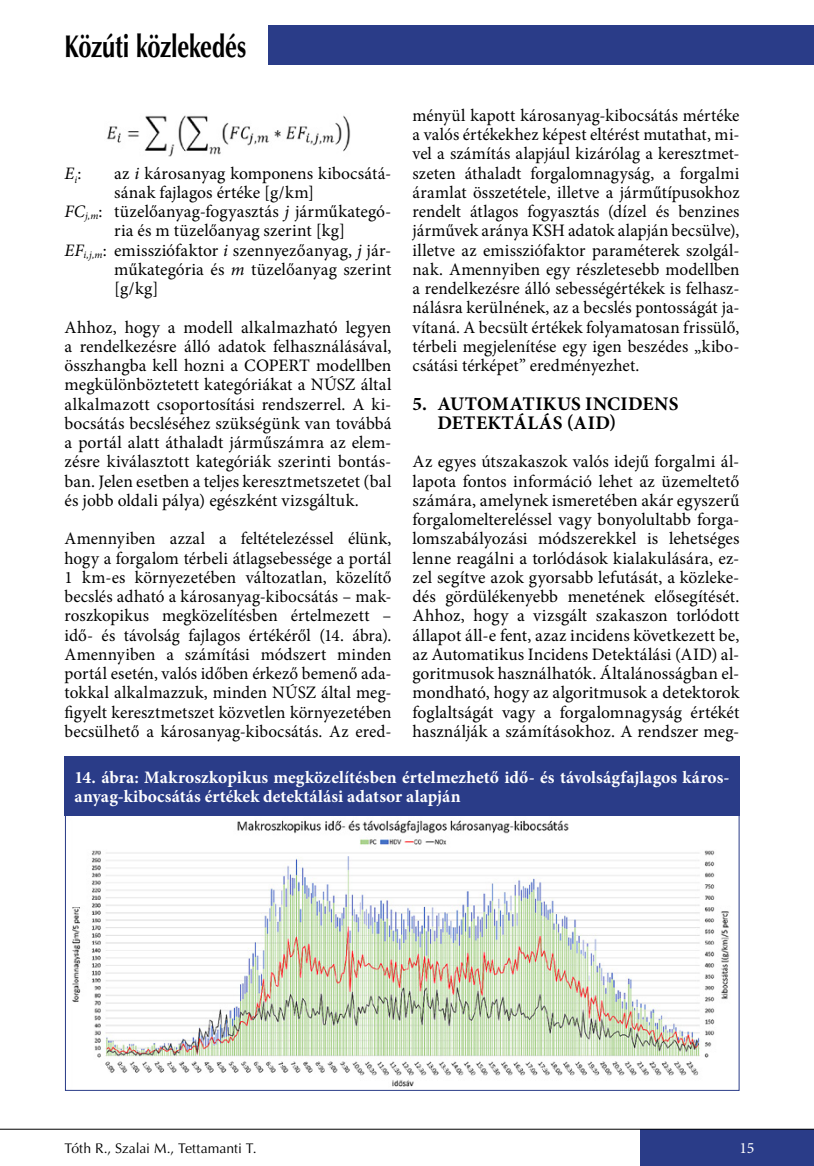
<style>
.page{position:relative;width:814px;height:1166px;background:#fff}
.page>*{position:absolute;margin:0;border:0;box-sizing:border-box;transform-origin:0 0}
.t1{font:700 31.5px "Optima CE";letter-spacing:-.01em;color:#000;scale:.75 1}
.t2{font:700 19.25px "Minion Pro";letter-spacing:.02em;color:#000}
.t3{font:17.5px/19.2px "Minion Pro";letter-spacing:.01em;color:#000;text-align:justify}
.t4{font:700 17.5px/19.2px "Minion Pro";letter-spacing:.005em;color:#fff}
.t5{font:italic 17.5px "Minion Pro";color:#000}
.t6{font:15.75px "Minion Pro";color:#fff}
.t7{font:14px "Optima CE";letter-spacing:-.005em;color:#000}
.s1{font-style:normal}
.s2{font-style:italic}
</style>
<div class="page">
<div style="left:268px;top:25px;width:546px;height:39px;background:#2a3c88"></div>
<div style="left:640px;top:1129px;width:174px;height:37px;background:#2a3c88"></div>
<hr style="left:0;top:1129px;width:814px;height:1px;background:#000">
<img style="left:106px;top:115px;width:245px;height:42px">
<img style="left:72px;top:820px;width:658px;height:267px">
<div style="left:64px;top:756px;width:675px;height:60px;background:#2a3c88"></div>
<h1 class="t1" style="left:64px;top:26px;width:244px">Közúti közlekedés</h1>
<p class="t3" style="left:412px;top:106px;width:328px">ményül kapott károsanyag-kibocsátás mértéke a valós értékekhez képest eltérést mutathat, mi&shy;vel a számítás alapjául kizárólag a keresztmet&shy;szeten áthaladt forgalomnagyság, a forgalmi áramlat összetétele, illetve a járműtípusokhoz rendelt átlagos fogyasztás (dízel és benzines járművek aránya KSH adatok alapján becsülve), illetve az emissziófaktor paraméterek szolgál&shy;nak. Amennyiben egy részletesebb modellben a rendelkezésre álló sebességértékek is felhasz&shy;nálásra kerülnének, az a becslés pontosságát ja&shy;vítaná. A becsült értékek folyamatosan frissülő, térbeli megjelenítése egy igen beszédes „kibo&shy;csátási térképet” eredményezhet.</p>
<p class="t2" style="left:412px;top:390px;width:52px">5. Automatikus</p>
<p class="t2" style="left:585px;top:390px;width:21px">Incidens</p>
<p class="t2" style="left:437px;top:409px;width:28px">Detektálás</p>
<p class="t2" style="left:567px;top:409px;width:51px">(AID)</p>
<p class="t3" style="left:412px;top:452px;width:328px">Az egyes útszakaszok valós idejű forgalmi ál&shy;lapota fontos információ lehet az üzemeltető számára, amelynek ismeretében akár egyszerű forgalomeltereléssel vagy bonyolultabb forga&shy;lomszabályozási módszerekkel is lehetséges lenne reagálni a torlódások kialakulására, ez&shy;zel segítve azok gyorsabb lefutását, a közleke&shy;dés gördülékenyebb menetének elősegítését.<br>Ahhoz, hogy a vizsgált szakaszon torlódott állapot áll-e fent, azaz incidens következett be, az Automatikus Incidens Detektálási (AID) al&shy;goritmusok használhatók. Általánosságban el&shy;mondható, hogy az algoritmusok a detektorok foglaltságát vagy a forgalomnagyság értékét használják a számításokhoz. A rendszer meg-</p>
<p class="t4" style="left:74px;top:767px;width:656px">14. ábra: Makroszkopikus megközelítésben értelmezhető idő- és távolságfajlagos káros&shy;anyag-kibocsátás értékek detektálási adatsor alapján</p>
<p class="t5" style="left:64px;top:161px;width:19px">E<sub>i</sub><span class="s1">:</span></p>
<p class="t3" style="left:114px;top:163px;width:279px">az <span class="s2">i</span> károsanyag komponens kibocsátá-</p>
<p class="t3" style="left:114px;top:183px;width:201px">sának fajlagos értéke [g/km]</p>
<p class="t3" style="left:64px;top:202px;width:328px"><span class="s2">FC</span><sub>j,m</sub>: tüzelőanyag-fogyasztás <span class="s2">j</span> járműkategó-</p>
<p class="t3" style="left:114px;top:221px;width:233px">ria és m tüzelőanyag szerint [kg]</p>
<p class="t3" style="left:64px;top:240px;width:328px"><span class="s2">EF</span><sub>i,j,m</sub>: emissziófaktor <span class="s2">i</span> szennyezőanyag, <span class="s2">j</span> jár-</p>
<p class="t3" style="left:114px;top:260px;width:279px">műkategória és <span class="s2">m</span> tüzelőanyag szerint</p>
<p class="t3" style="left:114px;top:279px;width:46px">[g/kg]</p>
<p class="t3" style="left:64px;top:317px;width:328px">Ahhoz, hogy a modell alkalmazható legyen a rendelkezésre álló adatok felhasználásával, összhangba kell hozni a COPERT modellben megkülönböztetett kategóriákat a NÚSZ által alkalmazott csoportosítási rendszerrel. A ki&shy;bocsátás becsléséhez szükségünk van továbbá a portál alatt áthaladt járműszámra az elem&shy;zésre kiválasztott kategóriák szerinti bontás&shy;ban. Jelen esetben a teljes keresztmetszetet (bal és jobb oldali pálya) egészként vizsgáltuk.</p>
<p class="t3" style="left:64px;top:529px;width:328px">Amennyiben azzal a feltételezéssel élünk, hogy a forgalom térbeli átlagsebessége a portál 1 km-es környezetében változatlan, közelítő becslés adható a károsanyag-kibocsátás – mak&shy;roszkopikus megközelítésben értelmezett – idő- és távolság fajlagos értékéről (14. ábra).<br>Amennyiben a számítási módszert minden portál esetén, valós időben érkező bemenő ada&shy;tokkal alkalmazzuk, minden NÚSZ által meg&shy;figyelt keresztmetszet közvetlen környezetében becsülhető a károsanyag-kibocsátás. Az ered-</p>
<p class="t7" style="left:64px;top:1139px;width:193px">Tóth R., Szalai M., Tettamanti T.</p>
<p class="t6" style="left:739px;top:1137px;width:16px">15</p>
</div>
